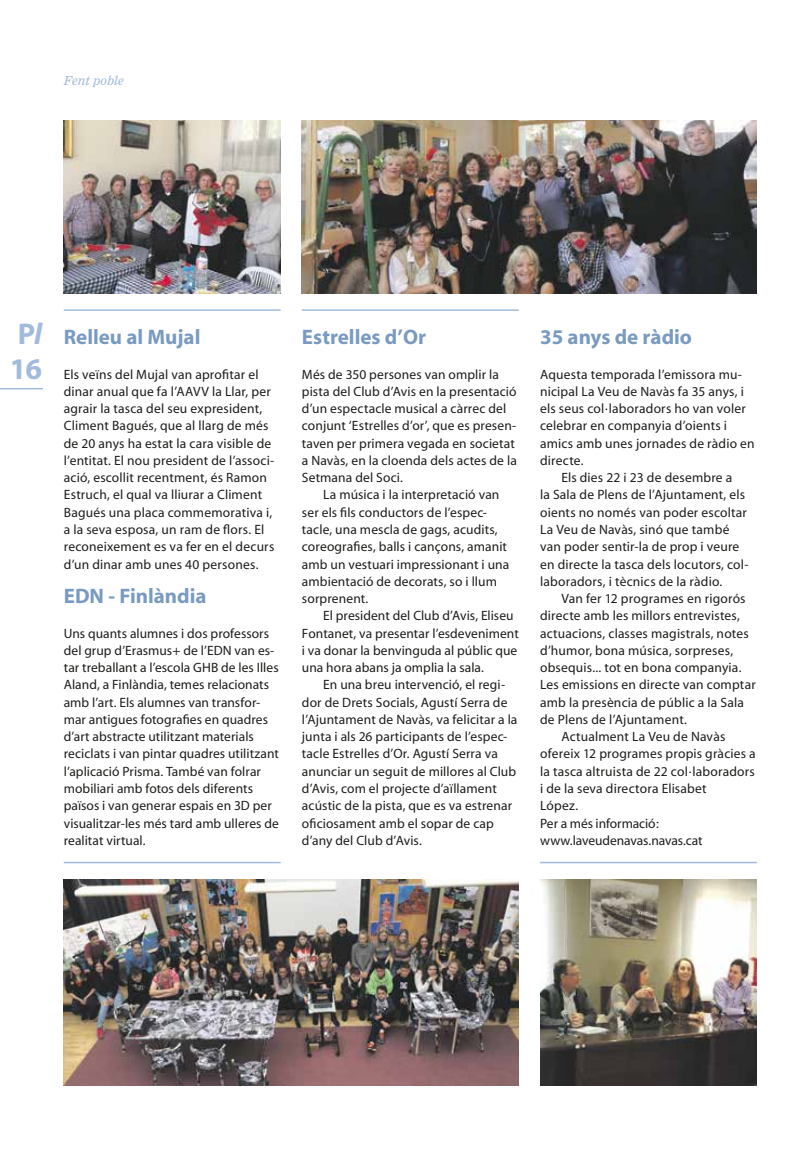
<style>
.page{position:relative;width:808px;height:1149px;background:#fff}
.page>*{position:absolute;margin:0;border:0;box-sizing:border-box;transform-origin:0 0}
.t1{font:700 30px "Myriad";color:#a2badc}
.t2{font:700 21px "Myriad";color:#799bc1}
.t3{font:13.5px/17.2px "Myriad";letter-spacing:.01em;color:#1d1d1b}
.t4{font:13.5px "Nimrod Itlic";letter-spacing:-.005em;color:#a2badc}
.s1{font-size:30px;color:#a2badc}
.s2{font-style:italic;font-size:30px;color:#a2badc}
</style>
<div class="page">
<img style="left:540px;top:879px;width:217px;height:205px">
<img style="left:64px;top:121px;width:217px;height:172px">
<hr style="left:302px;top:309px;width:217px;height:2px;background:#a2badc">
<hr style="left:64px;top:309px;width:217px;height:2px;background:#a2badc">
<hr style="left:64px;top:861px;width:217px;height:2px;background:#a2badc">
<hr style="left:540px;top:861px;width:217px;height:2px;background:#a2badc">
<img style="left:302px;top:121px;width:455px;height:172px">
<img style="left:64px;top:879px;width:455px;height:205px">
<hr style="left:0;top:388px;width:43px;height:1px;background:#a2badc">
<p class="t4" style="left:64px;top:71px;width:61px">Fent poble</p>
<h2 class="t2" style="left:18px;top:326px;width:184px"><span class="s1">P</span><span class="s2">l</span> Relleu al Mujal</h2>
<p class="t3" style="left:64px;top:366px;width:212px">Els veïns del Mujal van aprofitar el dinar anual que fa l’AAVV la Llar, per agrair la tasca del seu expresident, Climent Bagués, que al llarg de més de 20 anys ha estat la cara visible de l’entitat. El nou president de l’associ&shy;ació, escollit recentment, és Ramon Estruch, el qual va lliurar a Climent Bagués una placa commemorativa i, a la seva esposa, un ram de flors. El reconeixement es va fer en el decurs d’un dinar amb unes 40 persones.</p>
<h2 class="t2" style="left:64px;top:585px;width:144px">EDN - Finlàndia</h2>
<p class="t3" style="left:64px;top:624px;width:217px">Uns quants alumnes i dos professors del grup d’Erasmus+ de l’EDN van es&shy;tar treballant a l’escola GHB de les Illes Aland, a Finlàndia, temes relacionats amb l’art. Els alumnes van transfor&shy;mar antigues fotografies en quadres d’art abstracte utilitzant materials reciclats i van pintar quadres utilitzant l’aplicació Prisma. També van folrar mobiliari amb fotos dels diferents països i van generar espais en 3D per visualitzar-les més tard amb ulleres de realitat virtual.</p>
<h1 class="t1" style="left:10px;top:353px;width:34px">16</h1>
<h2 class="t2" style="left:302px;top:326px;width:126px">Estrelles d’Or</h2>
<p class="t3" style="left:302px;top:366px;width:216px">Més de 350 persones van omplir la pista del Club d’Avis en la presentació d’un espectacle musical a càrrec del conjunt ‘Estrelles d’or’, que es presen&shy;taven per primera vegada en societat a Navàs, en la cloenda dels actes de la Setmana del Soci.</p>
<p class="t3" style="left:302px;top:487px;width:209px;text-indent:21px">La música i la interpretació van ser els fils conductors de l’espec&shy;tacle, una mescla de gags, acudits, coreografies, balls i cançons, amanit amb un vestuari impressionant i una ambientació de decorats, so i llum sorprenent.</p>
<p class="t3" style="left:302px;top:607px;width:218px;text-indent:21px">El president del Club d’Avis, Eliseu Fontanet, va presentar l’esdeveniment i va donar la benvinguda al públic que una hora abans ja omplia la sala.</p>
<p class="t3" style="left:302px;top:676px;width:217px;text-indent:21px">En una breu intervenció, el regi&shy;dor de Drets Socials, Agustí Serra de l’Ajuntament de Navàs, va felicitar a la junta i als 26 participants de l’espec&shy;tacle Estrelles d’Or. Agustí Serra va anunciar un seguit de millores al Club d’Avis, com el projecte d’aïllament acústic de la pista, que es va estrenar oficiosament amb el sopar de cap d’any del Club d’Avis.</p>
<h2 class="t2" style="left:540px;top:326px;width:153px">35 anys de ràdio</h2>
<p class="t3" style="left:540px;top:366px;width:204px">Aquesta temporada l’emissora mu-</p>
<p class="t3" style="left:540px;top:383px;width:205px">nicipal La Veu de Navàs fa 35 anys, i</p>
<p class="t3" style="left:540px;top:400px;width:207px">els seus col·laboradors ho van voler</p>
<p class="t3" style="left:540px;top:418px;width:188px">celebrar en companyia d’oients i</p>
<p class="t3" style="left:540px;top:435px;width:216px">amics amb unes jornades de ràdio en</p>
<p class="t3" style="left:540px;top:452px;width:45px">directe.</p>
<p class="t3" style="left:561px;top:469px;width:172px">Els dies 22 i 23 de desembre a</p>
<p class="t3" style="left:540px;top:487px;width:207px">la Sala de Plens de l’Ajuntament, els</p>
<p class="t3" style="left:540px;top:504px;width:208px">oients no només van poder escoltar</p>
<p class="t3" style="left:540px;top:521px;width:191px">La Veu de Navàs, sinó que també</p>
<p class="t3" style="left:540px;top:538px;width:201px">van poder sentir-la de prop i veure</p>
<p class="t3" style="left:540px;top:556px;width:209px">en directe la tasca dels locutors, col·</p>
<p class="t3" style="left:540px;top:573px;width:184px">laboradors, i tècnics de la ràdio.</p>
<p class="t3" style="left:561px;top:590px;width:186px">Van fer 12 programes en rigorós</p>
<p class="t3" style="left:540px;top:607px;width:201px">directe amb les millors entrevistes,</p>
<p class="t3" style="left:540px;top:625px;width:210px">actuacions, classes magistrals, notes</p>
<p class="t3" style="left:540px;top:642px;width:195px">d’humor, bona música, sorpreses,</p>
<p class="t3" style="left:540px;top:659px;width:203px">obsequis... tot en bona companyia.</p>
<p class="t3" style="left:540px;top:676px;width:217px">Les emissions en directe van comptar</p>
<p class="t3" style="left:540px;top:694px;width:205px">amb la presència de públic a la Sala</p>
<p class="t3" style="left:540px;top:711px;width:148px">de Plens de l’Ajuntament.</p>
<p class="t3" style="left:561px;top:728px;width:165px">Actualment La Veu de Navàs</p>
<p class="t3" style="left:540px;top:745px;width:217px">ofereix 12 programes propis gràcies a</p>
<p class="t3" style="left:540px;top:763px;width:216px">la tasca altruista de 22 col·laboradors</p>
<p class="t3" style="left:540px;top:780px;width:168px">i de la seva directora Elisabet</p>
<p class="t3" style="left:540px;top:797px;width:40px">López.</p>
<p class="t3" style="left:540px;top:814px;width:120px">Per a més informació:</p>
<p class="t3" style="left:540px;top:832px;width:164px">www.laveudenavas.navas.cat</p>
</div>
